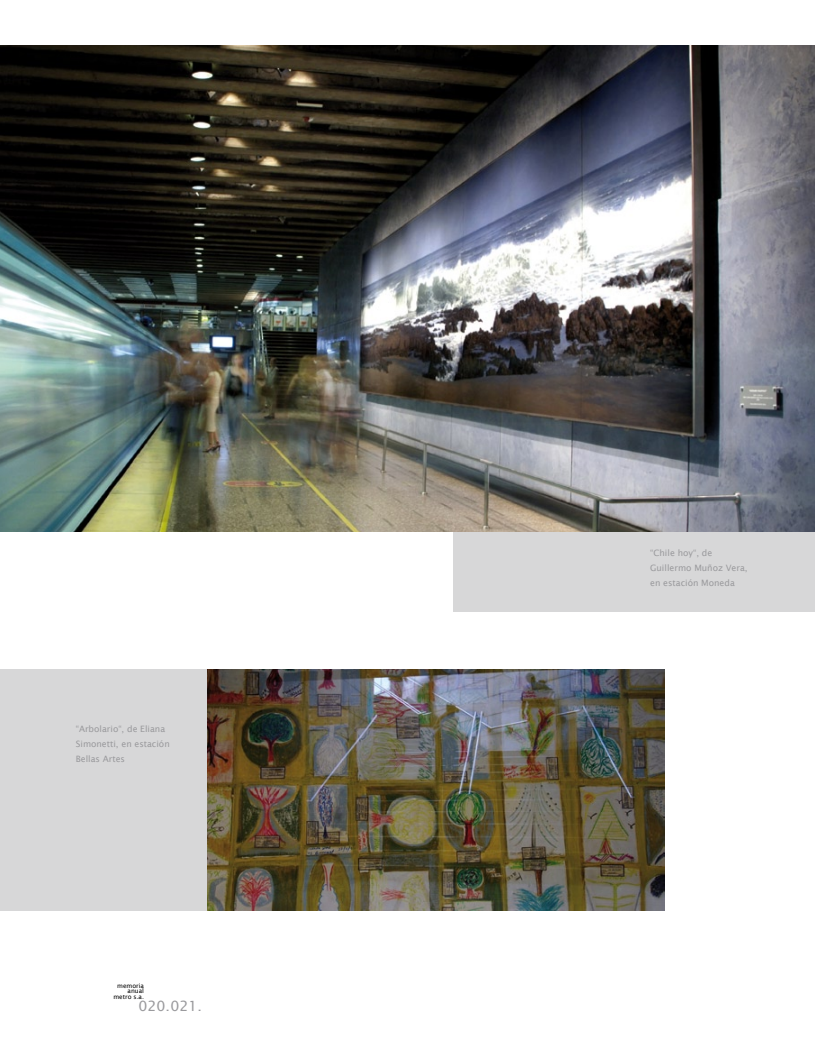
<style>
.page{position:relative;width:815px;height:1063px;background:#fff}
.page>*{position:absolute;margin:0;border:0;box-sizing:border-box;transform-origin:0 0}
.t1{font:14.25px "Lucida Sans";color:#9a9a9d}
.t2{font:8.75px/15px "Lucida Sans";color:#9a9a9d}
.t3{font:6.25px/5.6px "Lucida Sans";color:#000;text-align:right}
</style>
<div class="page">
<div style="left:454px;top:531px;width:361px;height:81px;background:#d7d7d8"></div>
<img style="left:0;top:45px;width:815px;height:486px">
<div style="left:0;top:669px;width:209px;height:242px;background:#d7d7d8"></div>
<img style="left:207px;top:669px;width:457px;height:242px">
<p class="t2" style="left:76px;top:722px;width:96px">“Arbolario“, de Eliana<br>Simonetti, en estación<br>Bellas Artes</p>
<p class="t3" style="left:113px;top:983px;width:32px">memoria anual metro s.a.</p>
<h1 class="t1" style="left:139px;top:998px;width:65px">020.021.</h1>
<p class="t2" style="left:650px;top:545px;width:99px">“Chile hoy“, de<br>Guillermo Muñoz Vera, en estación Moneda</p>
</div>
